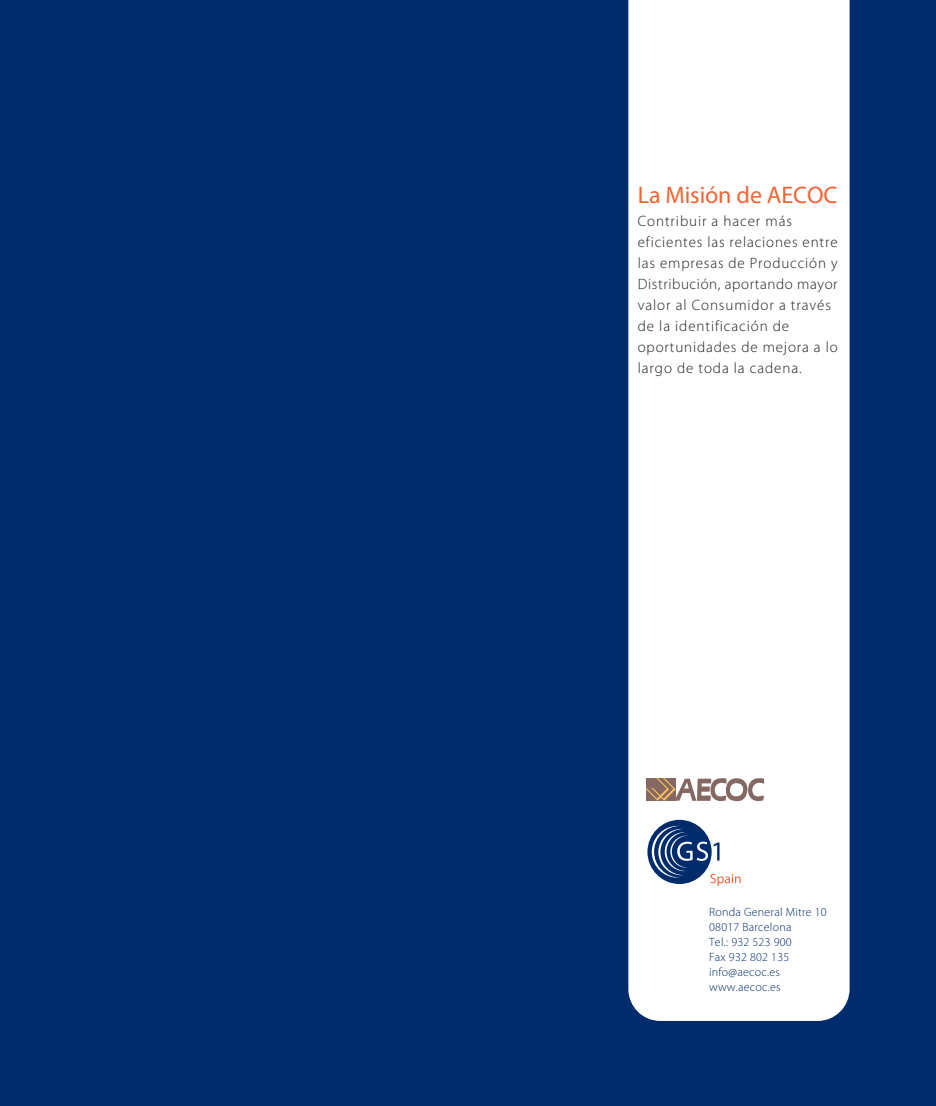
<style>
.page{position:relative;width:936px;height:1106px;background:#fff}
.page>*{position:absolute;margin:0;border:0;box-sizing:border-box;transform-origin:0 0}
.t1{font:24px "Myriad Pro";letter-spacing:-.005em;color:#f26334}
.t2{font:300 15px/21px "Myriad Pro";letter-spacing:.055em;color:#231f20}
.t3{font:300 12px/15px "Myriad Pro";letter-spacing:.02em;color:#002c6c}
</style>
<div class="page">
<div style="left:0;top:0;width:935px;height:1106px;background:#002c6c"></div>
<div style="left:628px;top:0;width:221px;height:1021px;background:#fff"></div>
<svg style="left:646px;top:778px;width:118px;height:23px;background:#b6a299"></svg>
<svg style="left:647px;top:819px;width:64px;height:65px"></svg>
<svg style="left:651px;top:826px;width:89px;height:59px"></svg>
<h1 class="t1" style="left:637px;top:186px;width:201px">La Misión de AECOC</h1>
<p class="t2" style="left:637px;top:212px;width:201px">Contribuir a hacer más eficientes las relaciones entre las empresas de Producción y<br>Distribución, aportando mayor valor al Consumidor a través de la identificación de oportunidades de mejora a lo largo de toda la cadena.</p>
<p class="t3" style="left:709px;top:905px;width:119px">Ronda General Mitre 10<br>08017 Barcelona<br>Tel.: 932 523 900<br>Fax 932 802 135 info@aecoc.es www.aecoc.es</p>
</div>
